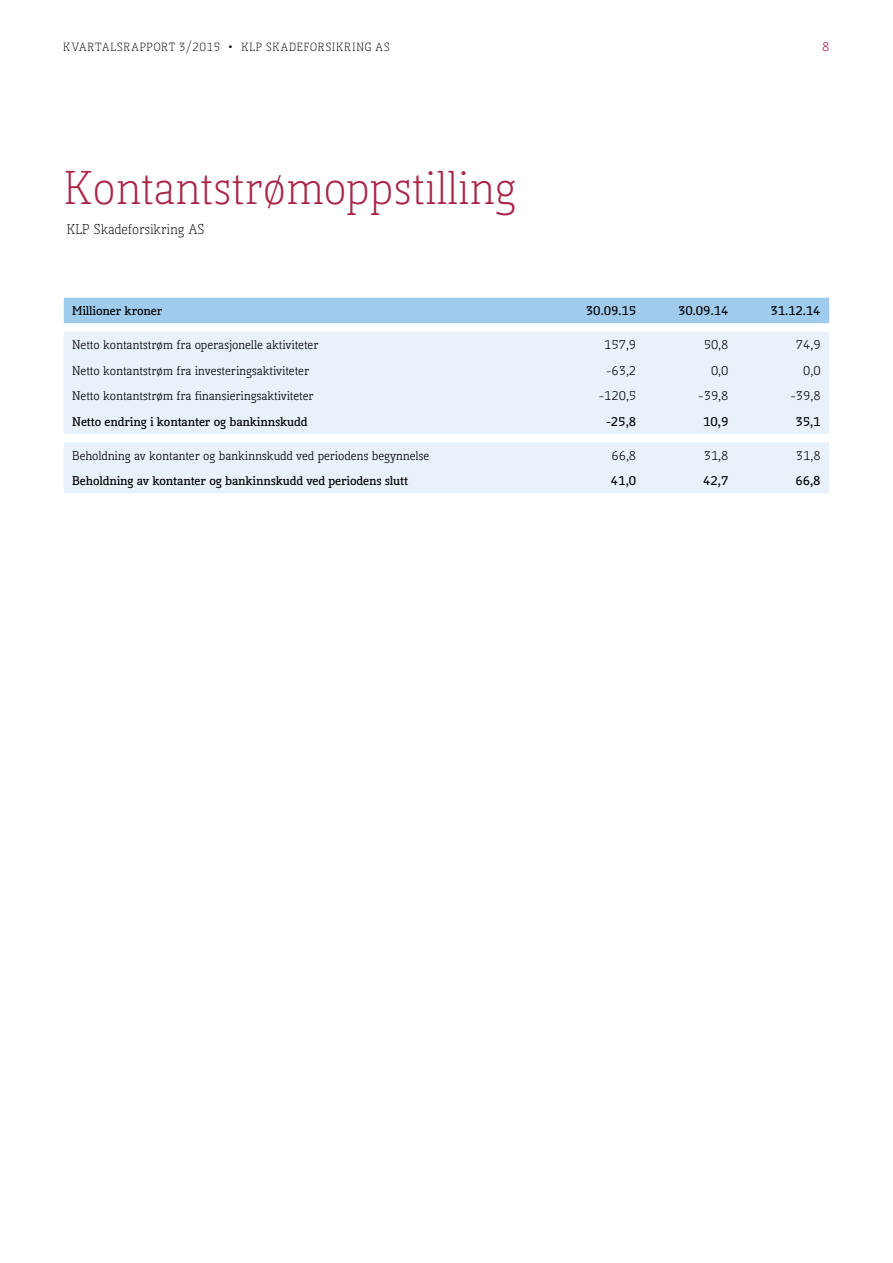
<style>
.page{position:relative;width:893px;height:1263px;background:#fff}
.page>*{position:absolute;margin:0;border:0;box-sizing:border-box;transform-origin:0 0}
.t1{font:300 45px "Kofi Pure Serif";color:#a92647}
.t2{font:300 13.5px "Kofi Pure Serif";color:#000}
.t3{font:12px "Kofi Pure Serif";color:#000}
.t4{font:700 12px "Kofi Pure Serif";color:#000}
.t5{font:12px "Kofi Pure Serif";color:#a7214d}
.t6{font:300 11.25px "Kofi Pure Serif";letter-spacing:.06em;color:#000}
.s1{font-size:16.5px}
</style>
<div class="page">
<div style="left:64px;top:298px;width:765px;height:25px;background:#9fcbed"></div>
<div style="left:64px;top:332px;width:765px;height:161px;background:#e9f1fa"></div>
<p class="t6" style="left:63px;top:40px;width:328px">KVARTALSRAPPORT 3/2015 <span class="s1">•</span> KLP SKADEFORSIKRING AS</p>
<p class="t5" style="left:822px;top:39px;width:9px">8</p>
<h1 class="t1" style="left:64px;top:161px;width:454px">Kontantstrømoppstilling</h1>
<p class="t2" style="left:67px;top:221px;width:139px">KLP Skadeforsikring AS</p>
<p class="t4" style="left:72px;top:302px;width:91px">Millioner kroner</p>
<p class="t4" style="left:586px;top:302px;width:52px">30.09.15</p>
<p class="t4" style="left:678px;top:302px;width:52px">30.09.14</p>
<p class="t4" style="left:770px;top:302px;width:52px">31.12.14</p>
<p class="t3" style="left:72px;top:337px;width:248px">Netto kontantstrøm fra operasjonelle aktiviteter</p>
<p class="t3" style="left:604px;top:337px;width:33px">157,9</p>
<p class="t3" style="left:704px;top:337px;width:26px">50,8</p>
<p class="t3" style="left:796px;top:337px;width:26px">74,9</p>
<p class="t3" style="left:72px;top:363px;width:238px">Netto kontantstrøm fra investeringsaktiviteter</p>
<p class="t3" style="left:606px;top:363px;width:32px">-63,2</p>
<p class="t3" style="left:711px;top:363px;width:19px">0,0</p>
<p class="t3" style="left:803px;top:363px;width:19px">0,0</p>
<p class="t3" style="left:72px;top:388px;width:243px">Netto kontantstrøm fra finansieringsaktiviteter</p>
<p class="t3" style="left:599px;top:388px;width:39px">-120,5</p>
<p class="t3" style="left:698px;top:388px;width:32px">-39,8</p>
<p class="t3" style="left:790px;top:388px;width:32px">-39,8</p>
<p class="t4" style="left:72px;top:413px;width:237px">Netto endring i kontanter og bankinnskudd</p>
<p class="t4" style="left:606px;top:413px;width:32px">-25,8</p>
<p class="t4" style="left:703px;top:413px;width:27px">10,9</p>
<p class="t4" style="left:795px;top:413px;width:27px">35,1</p>
<p class="t3" style="left:72px;top:448px;width:359px">Beholdning av kontanter og bankinnskudd ved periodens begynnelse</p>
<p class="t3" style="left:611px;top:448px;width:26px">66,8</p>
<p class="t3" style="left:704px;top:448px;width:26px">31,8</p>
<p class="t3" style="left:796px;top:448px;width:26px">31,8</p>
<p class="t4" style="left:72px;top:472px;width:337px">Beholdning av kontanter og bankinnskudd ved periodens slutt</p>
<p class="t4" style="left:611px;top:472px;width:27px">41,0</p>
<p class="t4" style="left:703px;top:472px;width:27px">42,7</p>
<p class="t4" style="left:795px;top:472px;width:27px">66,8</p>
</div>
